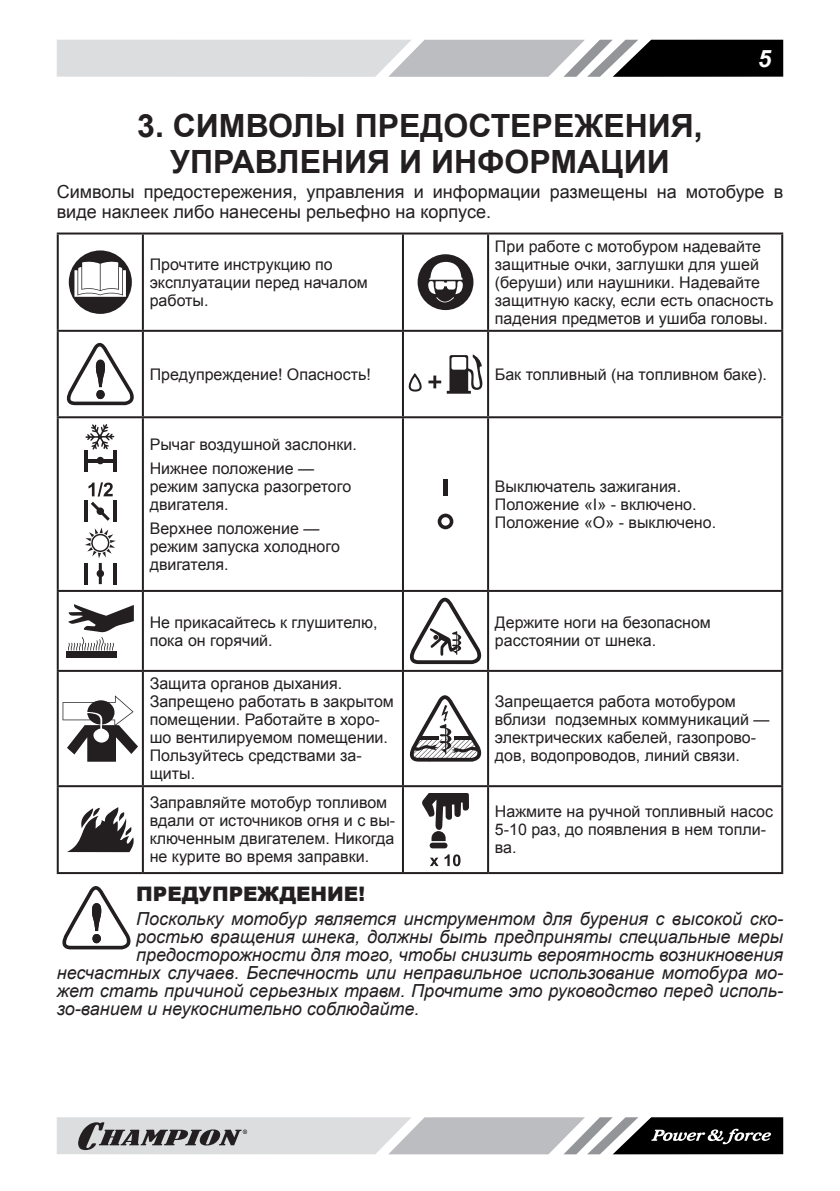
<style>
.page{position:relative;width:840px;height:1191px;background:#fff}
.page>*{position:absolute;margin:0;border:0;box-sizing:border-box;transform-origin:0 0}
.Заголовок_1{font:700 32px/36px "Arial";color:#231f20;text-align:center}
.t1{font:italic 700 24px "Arial";color:#fff}
.ВНИМАНИЕ{font:900 20px "Arial";color:#231f20}
.ВНИМАНИЕ_ТЕКСТ{font:italic 18px "Arial";color:#231f20}
.Текст_основной{font:18px/20px "Arial";color:#231f20}
.Таблица_001{font:16px/18px "Arial";color:#231f20}
</style>
<div class="page">
<svg style="left:57px;top:40px;width:725px;height:37px;background:#a7a8aa"></svg>
<svg style="left:57px;top:1117px;width:725px;height:37px;background:#a1a2a3"></svg>
<hr style="left:57px;top:232px;width:86px;height:2px;background:#231f20">
<hr style="left:57px;top:234px;width:2px;height:96px;background:#231f20">
<hr style="left:143px;top:232px;width:260px;height:2px;background:#231f20">
<hr style="left:142px;top:234px;width:2px;height:96px;background:#231f20">
<hr style="left:403px;top:232px;width:85px;height:2px;background:#231f20">
<hr style="left:402px;top:234px;width:2px;height:96px;background:#231f20">
<hr style="left:488px;top:232px;width:294px;height:2px;background:#231f20">
<hr style="left:487px;top:234px;width:2px;height:96px;background:#231f20">
<hr style="left:780px;top:234px;width:2px;height:96px;background:#231f20">
<hr style="left:57px;top:330px;width:86px;height:2px;background:#231f20">
<hr style="left:57px;top:332px;width:2px;height:84px;background:#231f20">
<hr style="left:143px;top:330px;width:260px;height:2px;background:#231f20">
<hr style="left:142px;top:332px;width:2px;height:84px;background:#231f20">
<hr style="left:403px;top:330px;width:85px;height:2px;background:#231f20">
<hr style="left:402px;top:332px;width:2px;height:84px;background:#231f20">
<hr style="left:488px;top:330px;width:294px;height:2px;background:#231f20">
<hr style="left:487px;top:332px;width:2px;height:84px;background:#231f20">
<hr style="left:780px;top:332px;width:2px;height:84px;background:#231f20">
<hr style="left:57px;top:416px;width:86px;height:2px;background:#231f20">
<hr style="left:57px;top:418px;width:2px;height:172px;background:#231f20">
<hr style="left:143px;top:416px;width:260px;height:2px;background:#231f20">
<hr style="left:142px;top:418px;width:2px;height:172px;background:#231f20">
<hr style="left:403px;top:416px;width:85px;height:2px;background:#231f20">
<hr style="left:402px;top:418px;width:2px;height:172px;background:#231f20">
<hr style="left:488px;top:416px;width:294px;height:2px;background:#231f20">
<hr style="left:487px;top:418px;width:2px;height:172px;background:#231f20">
<hr style="left:780px;top:418px;width:2px;height:172px;background:#231f20">
<hr style="left:57px;top:590px;width:86px;height:2px;background:#231f20">
<hr style="left:57px;top:592px;width:2px;height:78px;background:#231f20">
<hr style="left:143px;top:590px;width:260px;height:2px;background:#231f20">
<hr style="left:142px;top:592px;width:2px;height:78px;background:#231f20">
<hr style="left:403px;top:590px;width:85px;height:2px;background:#231f20">
<hr style="left:402px;top:592px;width:2px;height:78px;background:#231f20">
<hr style="left:488px;top:590px;width:294px;height:2px;background:#231f20">
<hr style="left:487px;top:592px;width:2px;height:78px;background:#231f20">
<hr style="left:780px;top:592px;width:2px;height:78px;background:#231f20">
<hr style="left:57px;top:670px;width:86px;height:2px;background:#231f20">
<hr style="left:57px;top:672px;width:2px;height:113px;background:#231f20">
<hr style="left:143px;top:670px;width:260px;height:2px;background:#231f20">
<hr style="left:142px;top:672px;width:2px;height:113px;background:#231f20">
<hr style="left:403px;top:670px;width:85px;height:2px;background:#231f20">
<hr style="left:402px;top:672px;width:2px;height:113px;background:#231f20">
<hr style="left:488px;top:670px;width:294px;height:2px;background:#231f20">
<hr style="left:487px;top:672px;width:2px;height:113px;background:#231f20">
<hr style="left:780px;top:672px;width:2px;height:113px;background:#231f20">
<hr style="left:57px;top:785px;width:86px;height:2px;background:#231f20">
<hr style="left:57px;top:787px;width:2px;height:85px;background:#231f20">
<hr style="left:143px;top:785px;width:260px;height:2px;background:#231f20">
<hr style="left:142px;top:787px;width:2px;height:85px;background:#231f20">
<hr style="left:403px;top:785px;width:85px;height:2px;background:#231f20">
<hr style="left:402px;top:787px;width:2px;height:85px;background:#231f20">
<hr style="left:488px;top:785px;width:294px;height:2px;background:#231f20">
<hr style="left:487px;top:787px;width:2px;height:85px;background:#231f20">
<hr style="left:780px;top:787px;width:2px;height:85px;background:#231f20">
<hr style="left:57px;top:872px;width:86px;height:2px;background:#231f20">
<hr style="left:143px;top:872px;width:260px;height:2px;background:#231f20">
<hr style="left:403px;top:872px;width:85px;height:2px;background:#231f20">
<hr style="left:488px;top:872px;width:294px;height:2px;background:#231f20">
<svg style="left:69px;top:250px;width:63px;height:64px"></svg>
<div style="left:417px;top:254px;width:56px;height:56px;background:#231f20;border-radius:50%"></div>
<svg style="left:428px;top:262px;width:34px;height:32px"></svg>
<svg style="left:436px;top:297px;width:18px;height:7px"></svg>
<svg style="left:66px;top:343px;width:68px;height:62px"></svg>
<svg style="left:408px;top:354px;width:74px;height:40px"></svg>
<div style="left:96px;top:457px;width:8px;height:7px;background:#231f20;border-radius:50%"></div>
<hr style="left:88px;top:459px;width:25px;height:3px;background:#231f20">
<hr style="left:85px;top:450px;width:3px;height:21px;background:#231f20">
<hr style="left:113px;top:450px;width:3px;height:21px;background:#231f20">
<div style="left:96px;top:570px;width:8px;height:7px;background:#231f20;border-radius:50%"></div>
<hr style="left:99px;top:563px;width:3px;height:21px;background:#231f20">
<hr style="left:85px;top:563px;width:3px;height:21px;background:#231f20">
<hr style="left:113px;top:563px;width:3px;height:21px;background:#231f20">
<svg style="left:85px;top:424px;width:29px;height:26px"></svg>
<svg style="left:85px;top:527px;width:31px;height:31px"></svg>
<svg style="left:91px;top:502px;width:19px;height:19px"></svg>
<hr style="left:85px;top:500px;width:3px;height:22px;background:#231f20">
<hr style="left:113px;top:500px;width:3px;height:22px;background:#231f20">
<svg style="left:88px;top:482px;width:25px;height:14px"></svg>
<hr style="left:443px;top:479px;width:4px;height:16px;background:#231f20">
<svg style="left:437px;top:513px;width:16px;height:16px"></svg>
<div style="left:67px;top:651px;width:50px;height:6px;background:#231f20"></div>
<svg style="left:68px;top:604px;width:66px;height:46px"></svg>
<svg style="left:409px;top:598px;width:72px;height:66px"></svg>
<svg style="left:63px;top:695px;width:75px;height:66px"></svg>
<svg style="left:409px;top:695px;width:72px;height:67px"></svg>
<svg style="left:67px;top:807px;width:67px;height:45px"></svg>
<div style="left:429px;top:842px;width:18px;height:6px;background:#231f20;border-radius:3px"></div>
<svg style="left:422px;top:793px;width:47px;height:48px"></svg>
<svg style="left:430px;top:857px;width:8px;height:9px"></svg>
<svg style="left:444px;top:854px;width:16px;height:12px"></svg>
<svg style="left:62px;top:886px;width:69px;height:63px"></svg>
<h2 class="t1" style="left:757px;top:42px;width:15px">5</h2>
<p class="Заголовок_1" style="left:137px;top:108px;width:566px">3. СИМВОЛЫ ПРЕДОСТЕРЕЖЕНИЯ,<br>УПРАВЛЕНИЯ И ИНФОРМАЦИИ</p>
<p class="Текст_основной" style="left:57px;top:182px;width:727px">Символы предостережения, управления и информации размещены на мотобуре в виде наклеек либо нанесены рельефно на корпусе.</p>
<p class="Таблица_001" style="left:150px;top:255px;width:220px">Прочтите инструкцию по эксплуатации перед началом работы.</p>
<p class="Таблица_001" style="left:494px;top:237px;width:280px">При работе c мотобуром надевайте защитные очки, заглушки для ушей (беруши) или наушники. Надевайте защитную каску, если есть опасность падения предметов и ушиба головы.</p>
<p class="Таблица_001" style="left:150px;top:365px;width:222px">Предупреждение! Опасность!</p>
<p class="Таблица_001" style="left:494px;top:365px;width:273px">Бак топливный (на топливном баке).</p>
<p class="Таблица_001" style="left:150px;top:436px;width:208px">Рычаг воздушной заслонки.</p>
<p class="Таблица_001" style="left:150px;top:459px;width:203px">Нижнее положение — режим запуска разогретого двигателя.</p>
<p class="Таблица_001" style="left:150px;top:519px;width:191px">Верхнее положение — режим запуска холодного двигателя.</p>
<p class="Таблица_001" style="left:494px;top:477px;width:223px">Выключатель зажигания.<br>Положение «I» - включено.<br>Положение «О» - выключено.</p>
<p class="Таблица_001" style="left:150px;top:613px;width:229px">Не прикасайтесь к глушителю, пока он горячий.</p>
<p class="Таблица_001" style="left:494px;top:613px;width:217px">Держите ноги на безопасном расстоянии от шнека.</p>
<p class="Таблица_001" style="left:150px;top:675px;width:246px">Защита органов дыхания.<br>Запрещено работать в закрытом помещении. Работайте в хоро&shy;шо вентилируемом помещении.<br>Пользуйтесь средствами за&shy;щиты.</p>
<p class="Таблица_001" style="left:494px;top:693px;width:276px">Запрещается работа мотобуром вблизи подземных коммуникаций — электрических кабелей, газопрово&shy;дов, водопроводов, линий связи.</p>
<p class="Таблица_001" style="left:150px;top:794px;width:247px">Заправляйте мотобур топливом вдали от источников огня и с вы&shy;ключенным двигателем. Никогда не курите во время заправки.</p>
<p class="Таблица_001" style="left:494px;top:803px;width:279px">Нажмите на ручной топливный насос<br>5-10 раз, до появления в нем топли&shy;ва.</p>
<p class="ВНИМАНИЕ" style="left:136px;top:879px;width:230px">ПРЕДУПРЕЖДЕНИЕ!</p>
<p class="ВНИМАНИЕ_ТЕКСТ" style="left:136px;top:907px;width:648px">Поскольку мотобур является инструментом для бурения с высокой ско-</p>
<p class="ВНИМАНИЕ_ТЕКСТ" style="left:136px;top:925px;width:648px">ростью вращения шнека, должны быть предприняты специальные меры</p>
<p class="ВНИМАНИЕ_ТЕКСТ" style="left:136px;top:943px;width:648px">предосторожности для того, чтобы снизить вероятность возникновения</p>
<p class="ВНИМАНИЕ_ТЕКСТ" style="left:57px;top:961px;width:727px">несчастных случаев. Беспечность или неправильное использование мотобура мо-</p>
<p class="ВНИМАНИЕ_ТЕКСТ" style="left:57px;top:979px;width:727px">жет стать причиной серьезных травм. Прочтите это руководство перед исполь-</p>
<p class="ВНИМАНИЕ_ТЕКСТ" style="left:57px;top:997px;width:364px">зо-ванием и неукоснительно соблюдайте.</p>
</div>
